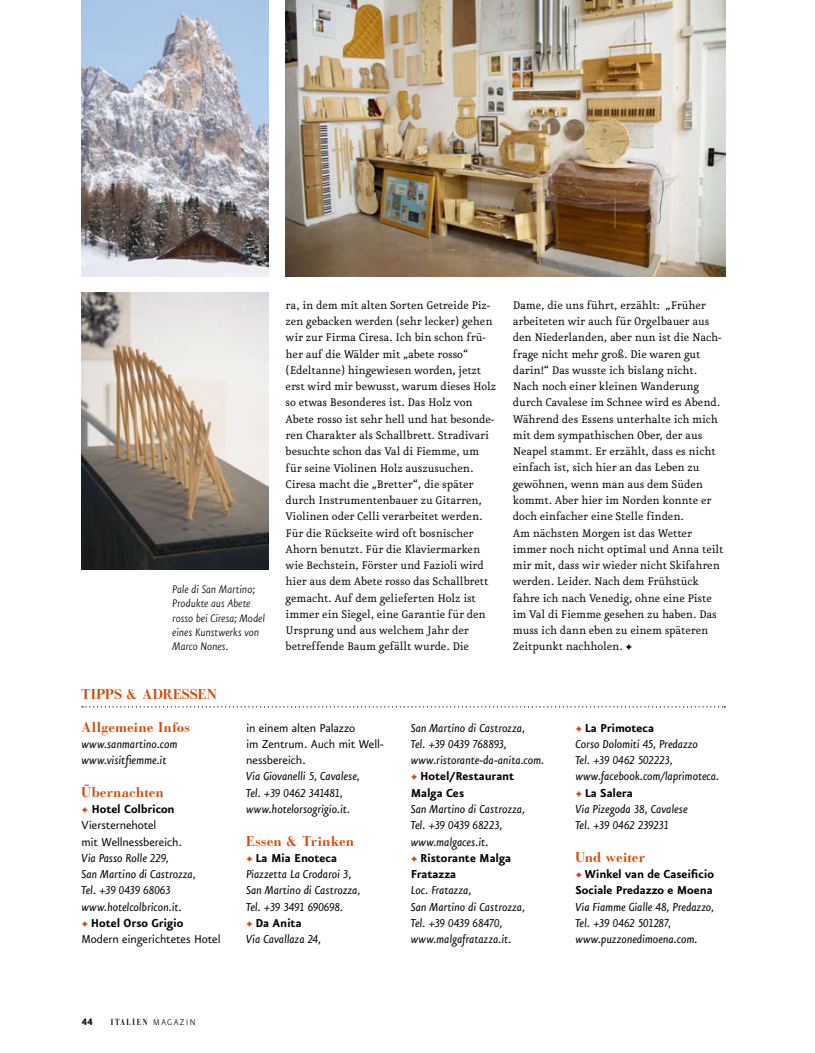
<style>
.page{position:relative;width:815px;height:1053px;background:#fff}
.page>*{position:absolute;margin:0;border:0;box-sizing:border-box;transform-origin:0 0}
.t1{font:italic 13.75px/16.2px "Eureka Sans";letter-spacing:-.01em;color:#000}
.t2{font:13.75px/16.2px "Eureka Sans";letter-spacing:-.01em;color:#000}
.t3{font:700 13.75px "Bodoni Classic Ad";letter-spacing:-.01em;color:#d64703}
.t4{font:700 13.75px/16.2px "Eureka Sans";letter-spacing:-.005em;color:#000}
.t5{font:13.12px/16.2px "Eureka";letter-spacing:-.01em;color:#000}
.t6{font:italic 300 13.12px/14.4px "Eureka Sans";letter-spacing:-.005em;color:#000}
.t7{font:11.25px "Eureka Sans Bold Caps";color:#000}
.t8{font:700 8.75px "Bauer Bodoni";letter-spacing:.25em;color:#000;scale:.75 1}
.s1{color:#d64703}
.s2{font-weight:700}
.s3{font-weight:700;font-style:normal}
.s4{font-style:normal}
.s5{font-family:"Eureka Sans Light Caps";font-weight:400;font-size:10px}
</style>
<div class="page">
<img style="left:81px;top:0;width:187px;height:276px">
<img style="left:81px;top:293px;width:187px;height:276px">
<img style="left:286px;top:0;width:439px;height:276px">
<svg style="left:82px;top:706px;width:643px;height:1px"></svg>
<p class="t6" style="left:172px;top:582px;width:94px">Pale di San Martino;<br>Produkte aus Abete rosso bei Ciresa; Model eines Kunstwerks von<br>Marco Nones.</p>
<p class="t3" style="left:81px;top:685px;width:137px">TipPs &amp; adressen</p>
<p class="t5" style="left:286px;top:298px;width:212px">ra, in dem mit alten Sorten Getreide Piz&shy;zen gebacken werden (sehr lecker) gehen wir zur Firma Ciresa. Ich bin schon frü&shy;her auf die Wälder mit „abete rosso“ (Edeltanne) hingewiesen worden, jetzt erst wird mir bewusst, warum dieses Holz so etwas Besonderes ist. Das Holz von Abete rosso ist sehr hell und hat besonde&shy;ren Charakter als Schallbrett. Stradivari besuchte schon das Val di Fiemme, um für seine Violinen Holz auszusuchen.<br>Ciresa macht die „Bretter“, die später durch Instrumentenbauer zu Gitarren, Violinen oder Celli verarbeitet werden.<br>Für die Rückseite wird oft bosnischer Ahorn benutzt. Für die Klaviermarken wie Bechstein, Förster und Fazioli wird hier aus dem Abete rosso das Schallbrett gemacht. Auf dem gelieferten Holz ist immer ein Siegel, eine Garantie für den Ursprung und aus welchem Jahr der betreffende Baum gefällt wurde. Die</p>
<p class="t5" style="left:513px;top:298px;width:212px">Dame, die uns führt, erzählt: „Früher arbeiteten wir auch für Orgelbauer aus den Niederlanden, aber nun ist die Nach&shy;frage nicht mehr groß. Die waren gut darin!“ Das wusste ich bislang nicht.<br>Nach noch einer kleinen Wanderung durch Cavalese im Schnee wird es Abend.<br>Während des Essens unterhalte ich mich mit dem sympathischen Ober, der aus Neapel stammt. Er erzählt, dass es nicht einfach ist, sich hier an das Leben zu gewöhnen, wenn man aus dem Süden kommt. Aber hier im Norden konnte er doch einfacher eine Stelle finden.<br>Am nächsten Morgen ist das Wetter immer noch nicht optimal und Anna teilt mir mit, dass wir wieder nicht Skifahren werden. Leider. Nach dem Frühstück fahre ich nach Venedig, ohne eine Piste im Val di Fiemme gesehen zu haben. Das muss ich dann eben zu einem späteren Zeitpunkt nachholen. ✦</p>
<p class="t3" style="left:81px;top:718px;width:110px">Allgemeine Infos</p>
<p class="t1" style="left:81px;top:736px;width:98px">www.sanmartino.com www.visitfiemme.it</p>
<p class="t3" style="left:81px;top:783px;width:84px">Übernachten</p>
<p class="t2" style="left:81px;top:801px;width:102px"><span class="s1">✦</span> <span class="s2">Hotel Colbricon<br></span>Viersternehotel<br>mit Wellnessbereich.</p>
<p class="t1" style="left:81px;top:850px;width:141px">Via Passo Rolle 229,<br>San Martino di Castrozza,<br>Tel. +39 0439 68063 www.hotelcolbricon.it.<br><span class="s1">✦</span> <span class="s3">H otel Orso Grigio<br></span><span class="s4">Modern eingerichtetes Hotel</span></p>
<p class="t2" style="left:246px;top:720px;width:139px">in einem alten Palazzo<br>im Zentrum. Auch mit Well&shy;nessbereich.</p>
<p class="t1" style="left:246px;top:769px;width:115px">Via Giovanelli 5, Cavalese,<br>Tel. +39 0462 341481, www.hotelorsogrigio.it.</p>
<p class="t3" style="left:246px;top:832px;width:110px">Essen &amp; Trinken</p>
<p class="t1" style="left:246px;top:850px;width:116px"><span class="s1">✦</span> <span class="s3">La Mia Enoteca<br></span>Piazzetta La Crodaroi 3,<br>San Martino di Castrozza,<br>Tel. +39 3491 690698.<br><span class="s1">✦</span> <span class="s3">Da Anita<br></span>Via Cavallaza 24,</p>
<p class="t1" style="left:411px;top:720px;width:135px">San Martino di Castrozza,<br>Tel. +39 0439 768893, www.ristorante-da-anita.com. <span class="s1">✦</span> <span class="s3">H otel/Restaurant<br>Malga Ces</span></p>
<p class="t1" style="left:411px;top:801px;width:116px">San Martino di Castrozza,<br>Tel. +39 0439 68223, www.malgaces.it.<br><span class="s1">✦</span> <span class="s3">Ristorante Malga<br>Fratazza</span></p>
<p class="t1" style="left:411px;top:882px;width:116px">Loc. Fratazza,<br>San Martino di Castrozza,<br>Tel. +39 0439 68470, www.malgafratazza.it.</p>
<p class="t7" style="left:81px;top:1015px;width:13px">44</p>
<p class="t8" style="left:111px;top:1016px;width:114px">ITALIEN <span class="s5">magazin</span></p>
<p class="t1" style="left:575px;top:720px;width:145px"><span class="s1">✦</span> <span class="s3">La Primoteca<br></span>Corso Dolomiti 45, Predazzo<br>Tel. +39 0462 502223, www.facebook.com/laprimoteca. <span class="s1">✦</span> <span class="s3">La Salera<br></span>Via Pizegoda 38, Cavalese<br>Tel. +39 0462 239231</p>
<p class="t3" style="left:575px;top:848px;width:72px">Und weiter</p>
<p class="t4" style="left:575px;top:866px;width:140px"><span class="s1">✦</span> Winkel van de Caseificio<br>Sociale Predazzo e Moena</p>
<p class="t1" style="left:575px;top:899px;width:140px">Via Fiamme Gialle 48, Predazzo,<br>Tel. +39 0462 501287, www.puzzonedimoena.com.</p>
</div>
